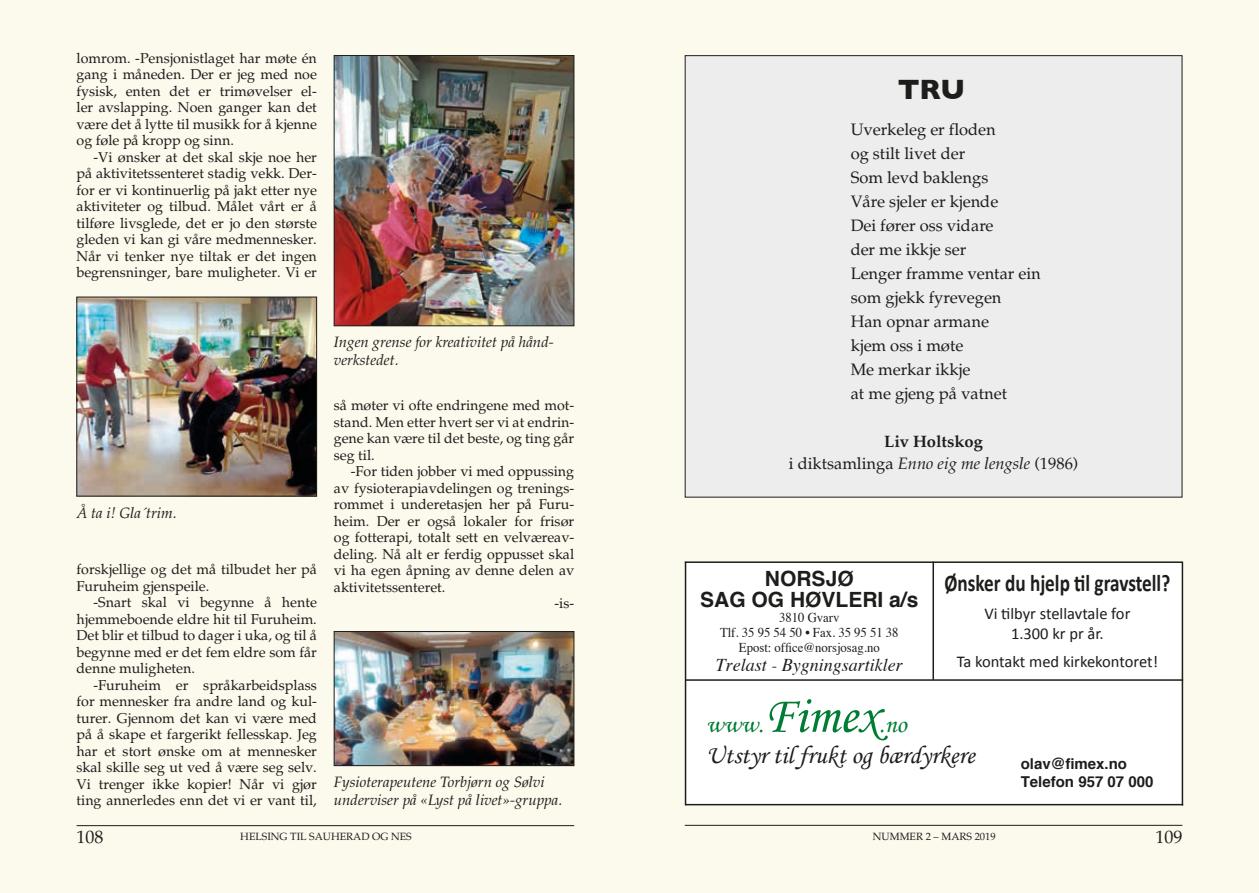
<style>
.page{position:relative;width:1259px;height:893px;background:#fcf9ed}
.page>*{position:absolute;margin:0;border:0;box-sizing:border-box;transform-origin:0 0}
.t1{font:700 28.5px "Gill Sans";color:#1d1d1b}
.t2{font:25.5px/31.5px "Monotype Corsiva";color:#1d1d1b}
.t3{font:700 24px "Calibri";color:#1d1d1b;scale:.8 1}
.t4{font:700 21px/21px "Helvetica";color:#1d1d1b;text-align:center}
.t5{font:italic 18px "Times";color:#1d1d1b}
.t6{font:18px "Palatino";color:#1d1d1b}
.t7{font:16.5px/24px "Palatino";color:#1d1d1b}
.t8{font:16.5px/19.8px "Calibri";color:#1d1d1b;text-align:center}
.t9{font:italic 15px/18px "Palatino";color:#1d1d1b}
.t10{font:700 15px/18px "Helvetica";color:#1d1d1b}
.t11{font:14.25px/16.5px "Palatino";color:#1d1d1b;text-align:justify}
.t12{font:13.5px/15px "Times";color:#1d1d1b;text-align:center;scale:.94 1}
.t13{font:10.5px "Palatino";color:#1d1d1b}
.s1{font-weight:700}
.s2{font-style:italic}
.s3{color:#007c35}
.s4{font-size:52.5px;color:#007c35}
</style>
<div class="page">
<hr style="left:77px;top:825px;width:497px;height:1px;background:#1d1d1b">
<hr style="left:685px;top:825px;width:497px;height:1px;background:#1d1d1b">
<div style="left:685px;top:562px;width:497px;height:242px;background:#fff"></div>
<hr style="left:685px;top:561px;width:497px;height:2px;background:#1d1d1b">
<hr style="left:685px;top:679px;width:498px;height:2px;background:#1d1d1b">
<hr style="left:685px;top:804px;width:498px;height:1px;background:#1d1d1b">
<hr style="left:932px;top:562px;width:2px;height:118px;background:#1d1d1b">
<hr style="left:685px;top:562px;width:1px;height:243px;background:#1d1d1b">
<hr style="left:1181px;top:562px;width:2px;height:243px;background:#1d1d1b">
<img style="left:79px;top:299px;width:236px;height:195px">
<div style="left:77px;top:297px;width:240px;height:199px;border:1px solid #1d1d1b"></div>
<img style="left:336px;top:57px;width:236px;height:267px">
<div style="left:334px;top:55px;width:240px;height:271px;border:1px solid #1d1d1b"></div>
<img style="left:336px;top:633px;width:236px;height:131px">
<div style="left:334px;top:631px;width:240px;height:135px;border:1px solid #1d1d1b"></div>
<div style="left:685px;top:56px;width:497px;height:441px;background:#ededed"></div>
<p class="t11" style="left:77px;top:50px;width:242px">lomrom. -Pensjonistlaget har møte én gang i måneden. Der er jeg med noe fysisk, enten det er trimøvelser el&shy;ler avslapping. Noen ganger kan det være det å lytte til musikk for å kjenne og føle på kropp og sinn.</p>
<p class="t11" style="left:77px;top:149px;width:242px;text-indent:17px">-Vi ønsker at det skal skje noe her på aktivitetssenteret stadig vekk. Der&shy;for er vi kontinuerlig på jakt etter nye aktiviteter og tilbud. Målet vårt er å tilføre livsglede, det er jo den største gleden vi kan gi våre medmennesker.<br>Når vi tenker nye tiltak er det ingen begrensninger, bare muligheter. Vi er</p>
<p class="t9" style="left:77px;top:503px;width:101px">Å ta i! Gla´trim.</p>
<p class="t11" style="left:77px;top:561px;width:242px">forskjellige og det må tilbudet her på<br>Furuheim gjenspeile.</p>
<p class="t11" style="left:77px;top:594px;width:242px;text-indent:17px">-Snart skal vi begynne å hente hjemmeboende eldre hit til Furuheim.<br>Det blir et tilbud to dager i uka, og til å begynne med er det fem eldre som får denne muligheten.</p>
<p class="t11" style="left:77px;top:677px;width:242px;text-indent:17px">-Furuheim er språkarbeidsplass for mennesker fra andre land og kul&shy;turer. Gjennom det kan vi være med på å skape et fargerikt fellesskap. Jeg har et stort ønske om at mennesker skal skille seg ut ved å være seg selv.<br>Vi trenger ikke kopier! Når vi gjør ting annerledes enn det vi er vant til,</p>
<p class="t9" style="left:334px;top:333px;width:221px">Ingen grense for kreativitet på hånd&shy;verkstedet.</p>
<p class="t11" style="left:334px;top:398px;width:242px">så møter vi ofte endringene med mot&shy;stand. Men etter hvert ser vi at endrin&shy;gene kan være til det beste, og ting går seg til.</p>
<p class="t11" style="left:351px;top:464px;width:225px">-For tiden jobber vi med oppussing</p>
<p class="t11" style="left:334px;top:480px;width:242px">av fysioterapiavdelingen og trenings-</p>
<p class="t11" style="left:334px;top:497px;width:242px">rommet i underetasjen her på Furu-</p>
<p class="t11" style="left:334px;top:513px;width:242px">heim. Der er også lokaler for frisør</p>
<p class="t11" style="left:334px;top:530px;width:242px">og fotterapi, totalt sett en velværeav-</p>
<p class="t11" style="left:334px;top:546px;width:242px">deling. Nå alt er ferdig oppusset skal</p>
<p class="t11" style="left:334px;top:563px;width:242px">vi ha egen åpning av denne delen av</p>
<p class="t11" style="left:334px;top:579px;width:113px">aktivitetssenteret.</p>
<p class="t11" style="left:554px;top:596px;width:21px">-is-</p>
<p class="t9" style="left:334px;top:773px;width:230px">Fysioterapeutene Torbjørn og Sølvi underviser på «Lyst på livet»-gruppa.</p>
<h1 class="t1" style="left:897px;top:67px;width:69px">TRU</h1>
<p class="t7" style="left:850px;top:118px;width:192px">Uverkeleg er floden<br>og stilt livet der<br>Som levd baklengs<br>Våre sjeler er kjende<br>Dei fører oss vidare<br>der me ikkje ser<br>Lenger framme ventar ein som gjekk fyrevegen<br>Han opnar armane<br>kjem oss i møte<br>Me merkar ikkje<br>at me gjeng på vatnet</p>
<p class="t7" style="left:789px;top:430px;width:291px;line-height:22.5px;text-align:center"><span class="s1">Liv Holtskog<br></span>i diktsamlinga <span class="s2">Enno eig me lengsle</span> (1986)</p>
<h3 class="t4" style="left:700px;top:568px;width:220px">NORSJØ<br>SAG OG HØVLERI a/s</h3>
<p class="t12" style="left:720px;top:608px;width:191px">3810 Gvarv<br>Tlf. 35 95 54 50 • Fax. 35 95 51 38<br>Epost: office@norsjosag.no</p>
<p class="t5" style="left:716px;top:649px;width:189px">Trelast - Bygningsartikler</p>
<h2 class="t2" style="left:706px;top:708px;width:270px"><span class="s3">www.</span><span class="s4">Fimex</span><span class="s3">.no<br></span>Utstyr til frukt og bærdyrkere</h2>
<h3 class="t3" style="left:944px;top:568px;width:284px">Ønsker du hjelp til gravstell?</h3>
<p class="t8" style="left:984px;top:603px;width:148px">Vi tilbyr stellavtale for<br>1.300 kr pr år.</p>
<p class="t8" style="left:956px;top:651px;width:203px">Ta kontakt med kirkekontoret!</p>
<p class="t10" style="left:1020px;top:755px;width:134px">olav@fimex.no<br>Telefon 957 07 000</p>
<p class="t6" style="left:77px;top:826px;width:29px">108</p>
<p class="t13" style="left:240px;top:831px;width:173px">HELSING TIL SAUHERAD OG NES</p>
<p class="t13" style="left:873px;top:831px;width:124px">NUMMER 2 – MARS 2019</p>
<p class="t6" style="left:1155px;top:826px;width:28px">109</p>
</div>
